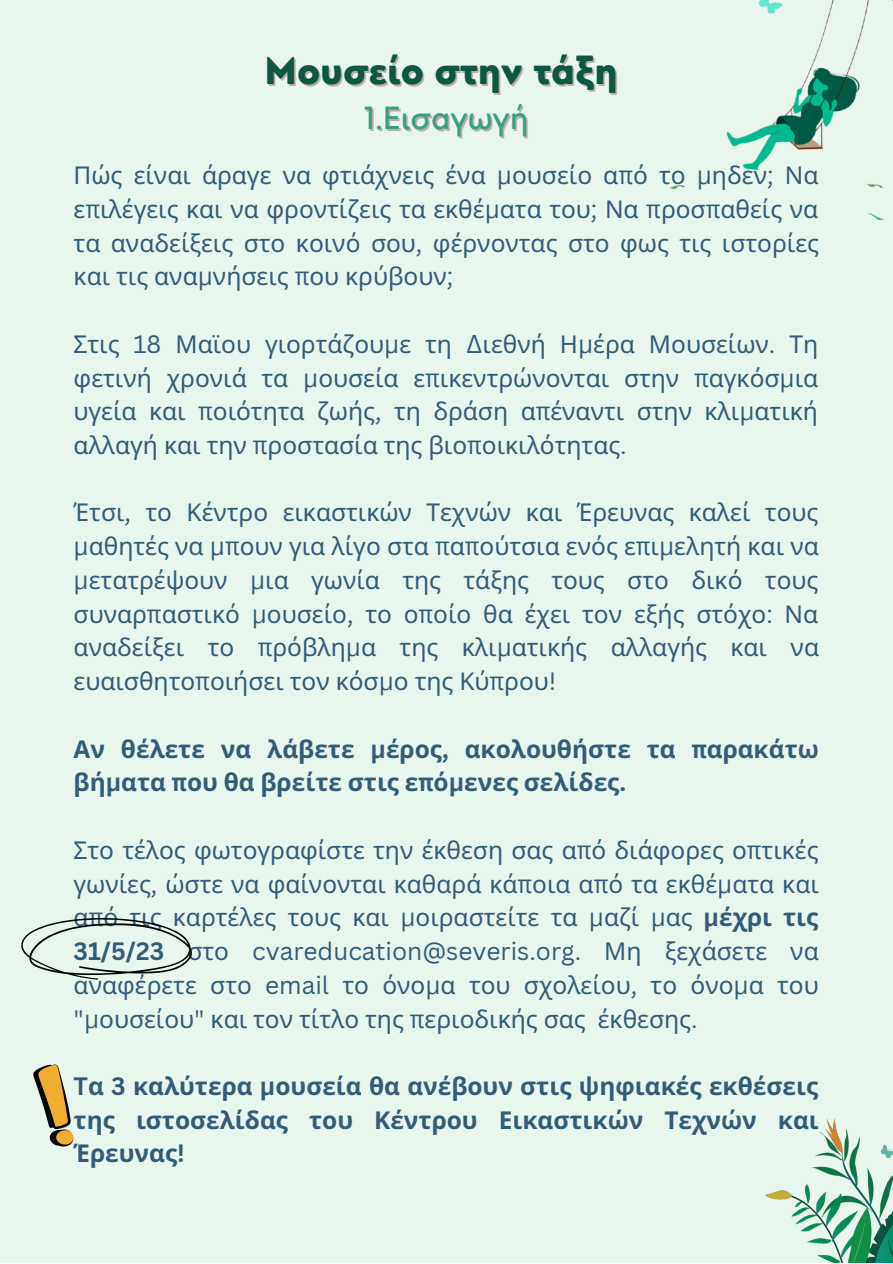
<style>
.page{position:relative;width:893px;height:1264px;background:#fff}
.page>*{position:absolute;margin:0;border:0;box-sizing:border-box;transform-origin:0 0}
.t1{font:700 37.8px "Posterama Text";color:#0e5843}
.t2{font:31.8px "Posterama Text";color:#39a083}
.t3{font:24.45px/33.8px "Noto Sans";color:#335c76;text-align:justify}
.t4{font:700 24.45px/33.8px "Noto Sans";color:#335c76}
.t5{font:24.45px "Canva Sans";color:#335c76}
.s1{color:rgb(127 61 65/.4)}
.s2{font-family:"Canva Sans"}
.s3{font-family:"Canva Sans";font-weight:700}
.s4{font-weight:700}
.s5{font-family:"Noto Sans"}
</style>
<div class="page">
<div style="left:0;top:0;width:892px;height:1262px;background:#e9f6ee"></div>
<img style="left:765px;top:1119px;width:127px;height:143px">
<img style="left:670px;top:0;width:222px;height:219px">
<svg style="left:34px;top:1064px;width:40px;height:82px"></svg>
<svg style="left:21px;top:918px;width:171px;height:62px"></svg>
<h1 class="t1" style="left:264px;top:43px;width:354px">Μουσείο στην τάξη</h1>
<h2 class="t2" style="left:365px;top:95px;width:164px"><span class="s1">1.</span>Εισαγωγή</h2>
<p class="t3" style="left:74px;top:158px;width:746px">Πώς είναι άραγε να φτιάχνεις ένα <span class="s2">μ</span>ουσείο α<span class="s2">π</span>ό το <span class="s2">μ</span>ηδέν<span class="s2">;</span> Να ε<span class="s2">π</span>ιλέγεις και να φροντίζεις τα εκθέ<span class="s2">μ</span>ατα του<span class="s2">;</span> Να <span class="s2">π</span>ροσ<span class="s2">π</span>αθείς να τα αναδείξεις στο κοινό σου<span class="s2">,</span> φέρνοντας στο φως τις ιστορίες και τις ανα<span class="s2">μ</span>νήσεις <span class="s2">π</span>ου κρύβουν<span class="s2">;</span></p>
<p class="t3" style="left:74px;top:326px;width:746px">Στις <span class="s2">18</span> Μαϊου γιορτάζου<span class="s2">μ</span>ε τη <span class="s2">Δ</span>ιεθνή Η<span class="s2">μ</span>έρα Μουσείων<span class="s2">.</span> Τη φετινή χρονιά τα <span class="s2">μ</span>ουσεία ε<span class="s2">π</span>ικεντρώνονται στην <span class="s2">π</span>αγκόσ<span class="s2">μ</span>ια υγεία και <span class="s2">π</span>οιότητα ζωής<span class="s2">,</span> τη δράση α<span class="s2">π</span>έναντι στην κλι<span class="s2">μ</span>ατική αλλαγή και την <span class="s2">π</span>ροστασία της βιο<span class="s2">π</span>οικιλότητας<span class="s2">.</span></p>
<p class="t3" style="left:74px;top:495px;width:746px">Έτσι<span class="s2">,</span> το Κέντρο εικαστικών Τεχνών και Έρευνας καλεί τους <span class="s2">μ</span>αθητές να <span class="s2">μπ</span>ουν για λίγο στα <span class="s2">π</span>α<span class="s2">π</span>ούτσια ενός ε<span class="s2">π</span>ι<span class="s2">μ</span>ελητή και να <span class="s2">μ</span>ετατρέψουν <span class="s2">μ</span>ια γωνία της τάξης τους στο δικό τους συναρ<span class="s2">π</span>αστικό <span class="s2">μ</span>ουσείο<span class="s2">,</span> το ο<span class="s2">π</span>οίο θα έχει τον εξής στόχο<span class="s2">:</span> Να αναδείξει το <span class="s2">π</span>ρόβλη<span class="s2">μ</span>α της κλι<span class="s2">μ</span>ατικής αλλαγής και να ευαισθητο<span class="s2">π</span>οιήσει τον κόσ<span class="s2">μ</span>ο της Κύ<span class="s2">π</span>ρου<span class="s2">!</span></p>
<p class="t4" style="left:74px;top:731px;width:746px">Αν θέλετε να λάβετε <span class="s2">μ</span>έρος<span class="s2">,</span> ακολουθήστε τα <span class="s2">π</span>αρακάτω βή<span class="s2">μ</span>ατα <span class="s2">π</span>ου θα βρείτε στις ε<span class="s2">π</span>ό<span class="s2">μ</span>ενες σελίδες<span class="s2">.</span></p>
<p class="t3" style="left:74px;top:832px;width:746px">Στο τέλος φωτογραφίστε την έκθεση σας α<span class="s2">π</span>ό διάφορες ο<span class="s2">π</span>τικές γωνίες<span class="s2">,</span> ώστε να φαίνονται καθαρά κά<span class="s2">π</span>οια α<span class="s2">π</span>ό τα εκθέ<span class="s2">μ</span>ατα και α<span class="s2">π</span>ό τις καρτέλες τους και <span class="s2">μ</span>οιραστείτε τα <span class="s2">μ</span>αζί <span class="s2">μ</span>ας <span class="s3">μ</span><span class="s4">έχρι τις</span></p>
<p class="t5" style="left:74px;top:933px;width:746px"><span class="s4">31/5/23</span> <span class="s5">στο</span> cvareducation@severis.org. <span class="s5">Μη ξεχάσετε να</span></p>
<p class="t3" style="left:74px;top:967px;width:746px">αναφέρετε στο <span class="s2">email</span> το όνο<span class="s2">μ</span>α του σχολείου<span class="s2">,</span> το όνο<span class="s2">μ</span>α του <span class="s2">"μ</span>ουσείου<span class="s2">"</span> και τον τίτλο της <span class="s2">π</span>εριοδικής σας έκθεσης<span class="s2">.</span></p>
<p class="t4" style="left:74px;top:1068px;width:746px;text-align:justify"><span class="s2">T</span>α <span class="s2">3</span> καλύτερα <span class="s2">μ</span>ουσεία θα ανέβουν στις ψηφιακές εκθέσεις της ιστοσελίδας του Κέντρου Εικαστικών Τεχνών και Έρευνας<span class="s2">!</span></p>
</div>
